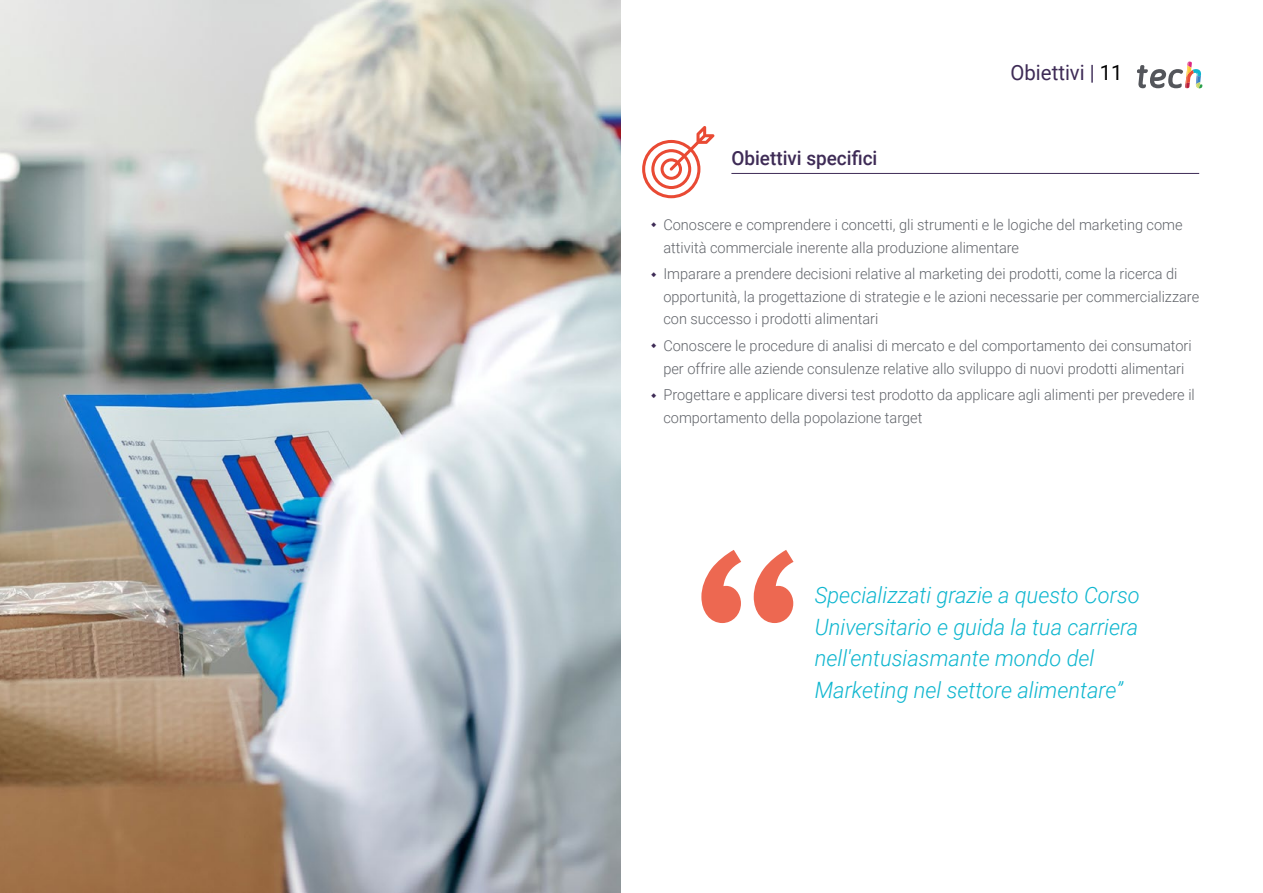
<style>
.page{position:relative;width:1263px;height:893px;background:#fff}
.page>*{position:absolute;margin:0;border:0;box-sizing:border-box;transform-origin:0 0}
.t1{font:italic 300 22.5px/31.5px "Roboto";color:#0fb6cf}
.t2{font:21px "Roboto";color:#3e2b56}
.t3{font:500 19.5px "Roboto";color:#3e2b56}
.t4{font:300 15px/22.5px "Roboto";color:#61646a}
.s1{color:#3d2b56}
.s2{color:#000}
</style>
<div class="page">
<hr style="left:731px;top:173px;width:468px;height:1px;background:#3e2b56">
<svg style="left:642px;top:126px;width:72px;height:72px"></svg>
<img style="left:0;top:0;width:621px;height:893px">
<svg style="left:1137px;top:62px;width:65px;height:27px"></svg>
<svg style="left:701px;top:550px;width:92px;height:73px"></svg>
<h3 class="t3" style="left:731px;top:144px;width:147px">Obiettivi specifici</h3>
<h2 class="t2" style="left:1010px;top:57px;width:114px">Obiettivi <span class="s1">|</span> <span class="s2">11</span></h2>
<p class="t4" style="left:663px;top:213px;width:521px">Conoscere e comprendere i concetti, gli strumenti e le logiche del marketing come attività commerciale inerente alla produzione alimentare</p>
<p class="t4" style="left:663px;top:262px;width:537px">Imparare a prendere decisioni relative al marketing dei prodotti, come la ricerca di opportunità, la progettazione di strategie e le azioni necessarie per commercializzare con successo i prodotti alimentari</p>
<p class="t4" style="left:663px;top:334px;width:530px">Conoscere le procedure di analisi di mercato e del comportamento dei consumatori per offrire alle aziende consulenze relative allo sviluppo di nuovi prodotti alimentari</p>
<p class="t4" style="left:663px;top:383px;width:533px">Progettare e applicare diversi test prodotto da applicare agli alimenti per prevedere il comportamento della popolazione target</p>
<h1 class="t1" style="left:815px;top:579px;width:327px">Specializzati grazie a questo Corso Universitario e guida la tua carriera nell'entusiasmante mondo del Marketing nel settore alimentare”</h1>
</div>
